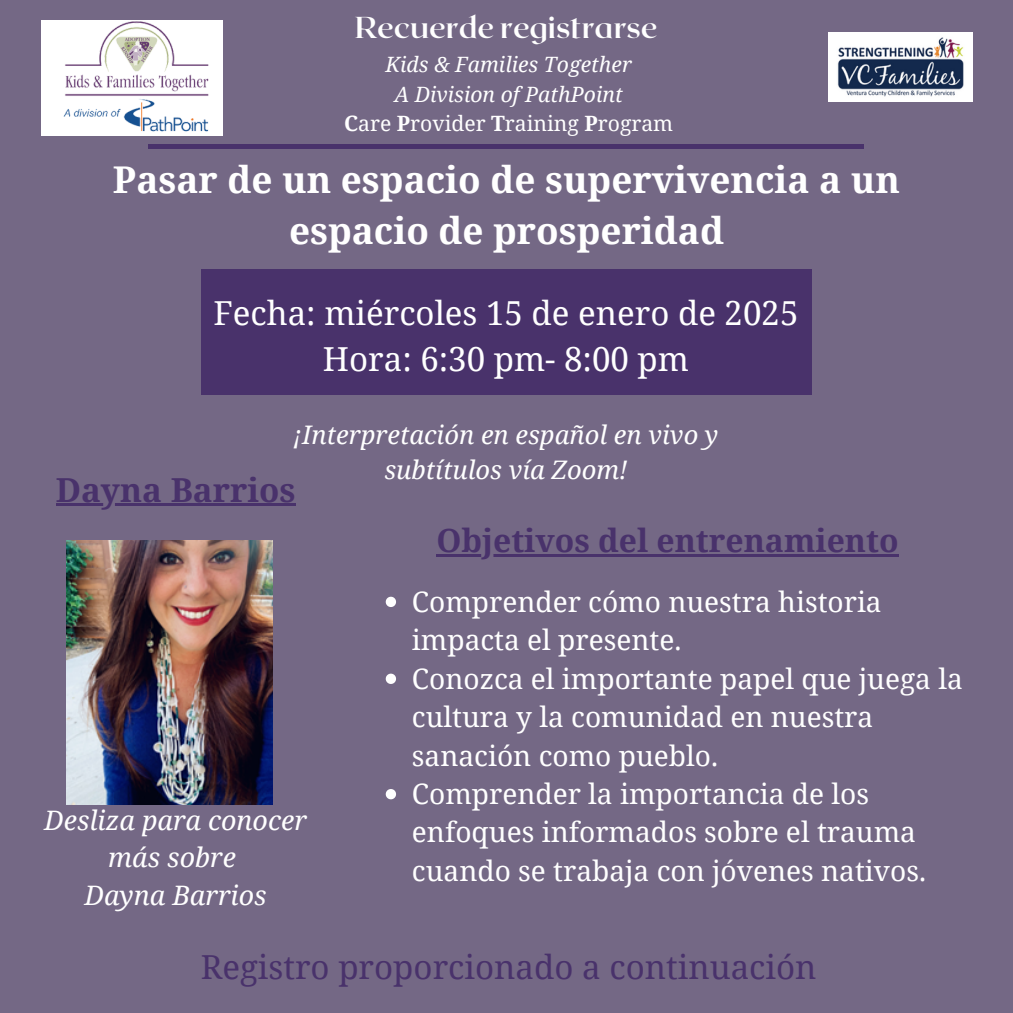
<style>
.page{position:relative;width:1013px;height:1013px;background:#fff}
.page>*{position:absolute;margin:0;border:0;box-sizing:border-box;transform-origin:0 0}
.t1{font:700 36.88px/51.5px "Noto Serif";color:#fff;text-align:center}
.t2{font:33.12px "Noto Serif";color:#49326b}
.t3{font:700 33.12px "Noto Serif";color:#49326b}
.t4{font:33px/46px "Noto Serif";color:#fff;text-align:center}
.t5{font:700 31.88px "Noto Serif";color:#49326b}
.t6{font:700 30.12px "Roxborough CF";color:#fff}
.t7{font:28.12px/38.5px "Noto Serif";color:#fff}
.t8{font:italic 26.88px/37.5px "Noto Serif";color:#fff;text-align:center}
.t9{font:italic 25.5px/35.6px "Noto Serif";color:#fff;text-align:center}
.t10{font:italic 21.12px "Noto Serif";color:#fff}
.t11{font:21.12px "Noto Serif";color:#fff}
.s1{font-weight:700}
</style>
<div class="page">
<div style="left:0;top:0;width:1012px;height:1012px;background:#746885"></div>
<div style="left:149px;top:144px;width:714px;height:5px;background:#49326b"></div>
<img style="left:828px;top:33px;width:144px;height:68px">
<img style="left:41px;top:20px;width:182px;height:129px">
<div style="left:201px;top:269px;width:610px;height:126px;background:#49326b"></div>
<img style="left:66px;top:540px;width:206px;height:265px">
<hr style="left:436px;top:554px;width:462px;height:3px;background:#49326b">
<hr style="left:56px;top:503px;width:239px;height:3px;background:#49326b">
<svg style="left:386px;top:596px;width:10px;height:11px"></svg>
<svg style="left:386px;top:673px;width:10px;height:11px"></svg>
<svg style="left:386px;top:789px;width:10px;height:10px"></svg>
<p class="t6" style="left:355px;top:8px;width:304px">Recuerde registrarse</p>
<h2 class="t10" style="left:385px;top:50px;width:248px">Kids &amp; Families Together</h2>
<p class="t10" style="left:394px;top:79px;width:230px">A Division of PathPoint</p>
<p class="t11" style="left:344px;top:108px;width:331px"><span class="s1">C</span>are <span class="s1">P</span>rovider <span class="s1">T</span>raining <span class="s1">P</span>rogram</p>
<p class="t1" style="left:113px;top:152px;width:788px">Pasar de un espacio de supervivencia a un espacio de prosperidad</p>
<p class="t4" style="left:213px;top:289px;width:586px">Fecha: miércoles 15 de enero de 2025<br>Hora: 6:30 pm- 8:00 pm</p>
<h4 class="t9" style="left:293px;top:416px;width:426px">¡Interpretación en español en vivo y subtítulos vía Zoom!</h4>
<h1 class="t3" style="left:56px;top:466px;width:241px">Dayna Barrios</h1>
<h2 class="t8" style="left:44px;top:800px;width:264px">Desliza para conocer más sobre<br>Dayna Barrios</h2>
<p class="t5" style="left:436px;top:518px;width:463px">Objetivos del entrenamiento</p>
<p class="t7" style="left:412px;top:581px;width:471px">Comprender cómo nuestra historia impacta el presente.</p>
<p class="t7" style="left:412px;top:658px;width:552px">Conozca el importante papel que juega la cultura y la comunidad en nuestra sanación como pueblo.</p>
<h4 class="t7" style="left:412px;top:773px;width:515px">Comprender la importancia de los enfoques informados sobre el trauma cuando se trabaja con jóvenes nativos.</h4>
<h3 class="t2" style="left:201px;top:943px;width:617px">Registro proporcionado a continuación</h3>
</div>
